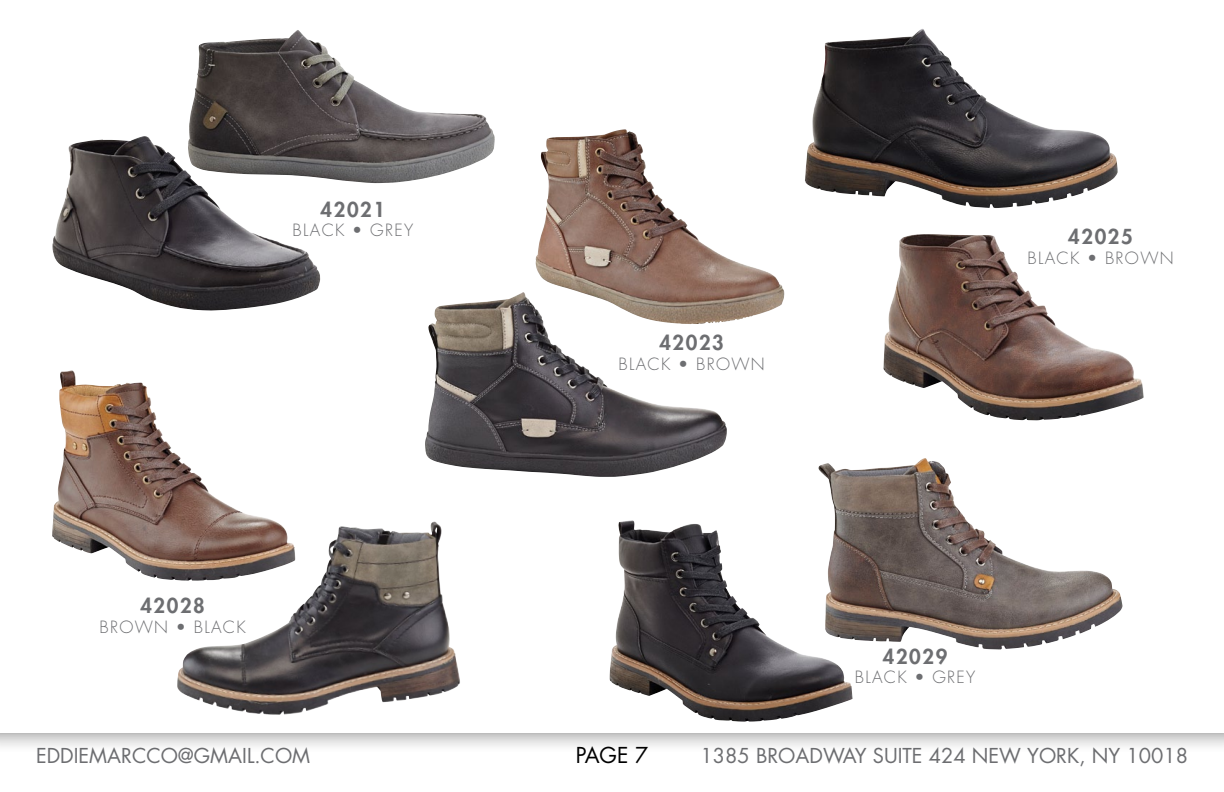
<style>
.page{position:relative;width:1224px;height:792px;background:#fff}
.page>*{position:absolute;margin:0;border:0;box-sizing:border-box;transform-origin:0 0}
.t1{font:21.4px "Futura";color:#000}
.t2{font:20px "Futura";color:#6d6e71}
.t3{font:800 20px "Futura";letter-spacing:.08em;color:#6d6e71}
.t4{font:300 16.4px "Futura";letter-spacing:.08em;color:#6d6e71}
</style>
<div class="page">
<div style="left:0;top:0;width:1224px;height:752px;background:#000;opacity:.5"></div>
<div style="left:0;top:0;width:1224px;height:733px;background:#fff"></div>
<img style="left:52px;top:371px;width:227px;height:209px">
<img style="left:177px;top:524px;width:255px;height:191px">
<img style="left:883px;top:234px;width:261px;height:186px">
<img style="left:805px;top:29px;width:313px;height:179px">
<img style="left:535px;top:130px;width:250px;height:192px">
<img style="left:425px;top:293px;width:302px;height:184px">
<img style="left:189px;top:30px;width:306px;height:153px">
<img style="left:52px;top:136px;width:268px;height:175px">
<img style="left:818px;top:459px;width:305px;height:191px">
<img style="left:609px;top:522px;width:244px;height:200px">
<p class="t3" style="left:321px;top:197px;width:66px">42021</p>
<p class="t4" style="left:293px;top:220px;width:122px">BLACK • GREY</p>
<p class="t3" style="left:140px;top:593px;width:66px">42028</p>
<p class="t4" style="left:100px;top:617px;width:148px">BROWN • BLACK</p>
<p class="t3" style="left:659px;top:330px;width:66px">42023</p>
<p class="t4" style="left:618px;top:354px;width:148px">BLACK • BROWN</p>
<p class="t3" style="left:1068px;top:224px;width:66px">42025</p>
<p class="t4" style="left:1027px;top:248px;width:148px">BLACK • BROWN</p>
<p class="t3" style="left:883px;top:644px;width:66px">42029</p>
<p class="t4" style="left:855px;top:668px;width:122px">BLACK • GREY</p>
<p class="t2" style="left:36px;top:743px;width:276px">EDDIEMARCCO@GMAIL.COM</p>
<p class="t1" style="left:576px;top:741px;width:74px">PAGE 7</p>
<p class="t2" style="left:701px;top:743px;width:489px">1385 BROADWAY SUITE 424 NEW YORK, NY 10018</p>
</div>
